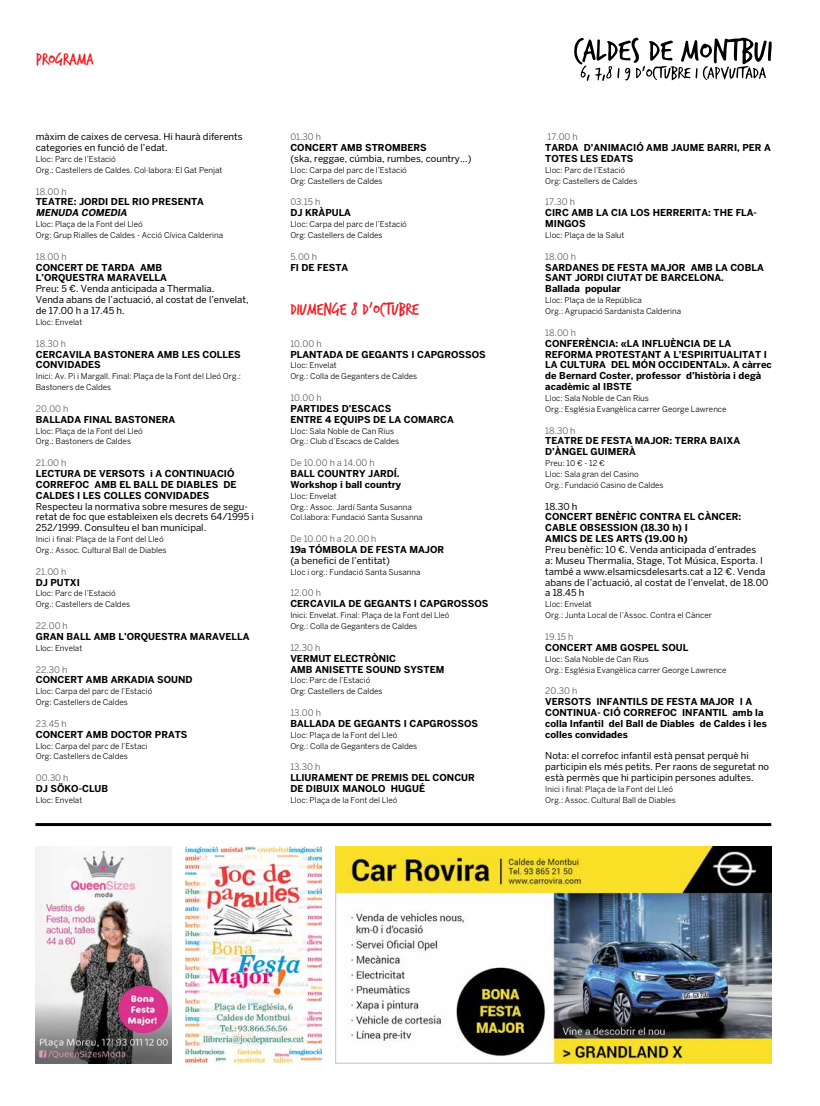
<style>
.page{position:relative;width:820px;height:1106px;background:#fff}
.page>*{position:absolute;margin:0;border:0;box-sizing:border-box;transform-origin:0 0}
.t1{font:18px "Trash Hand";letter-spacing:.005em;color:#ed1d24}
.t2{font:700 9.5px/10.9px "Benton Sans";color:#000}
.t3{font:9.5px/10.9px "Benton Sans";color:#000}
.t4{font:italic 700 9.5px "Benton Sans";color:#000}
.t5{font:9px "Benton Sans";color:#58595b}
.t6{font:8px/10.9px "Benton Sans";color:#000}
</style>
<div class="page">
<svg style="left:574px;top:37px;width:197px;height:44px"></svg>
<hr style="left:35px;top:823px;width:736px;height:3px;background:#000">
<img style="left:335px;top:846px;width:436px;height:217px">
<img style="left:185px;top:846px;width:136px;height:217px">
<img style="left:35px;top:846px;width:136px;height:217px">
<h1 class="t1" style="left:36px;top:51px;width:59px">PROGRAMA</h1>
<p class="t3" style="left:36px;top:131px;width:208px">màxim de caixes de cervesa. Hi haurà diferents categories en funció de l’edat.</p>
<p class="t6" style="left:36px;top:153px;width:188px">Lloc: Parc de l’Estació<br>Org.: Castellers de Caldes. Col·labora: El Gat Penjat</p>
<p class="t5" style="left:36px;top:186px;width:32px">18.00 h</p>
<p class="t2" style="left:36px;top:196px;width:170px">TEATRE: JORDI DEL RIO PRESENTA</p>
<p class="t4" style="left:36px;top:207px;width:95px">MENUDA COMEDIA</p>
<p class="t6" style="left:36px;top:219px;width:189px">Lloc: Plaça de la Font del Lleó<br>Org: Grup Rialles de Caldes - Acció Cívica Calderina</p>
<p class="t5" style="left:36px;top:251px;width:32px">18.00 h</p>
<p class="t2" style="left:36px;top:261px;width:132px">CONCERT DE TARDA AMB<br>L’ORQUESTRA MARAVELLA</p>
<p class="t3" style="left:36px;top:283px;width:214px">Preu: 5 €. Venda anticipada a Thermalia.<br>Venda abans de l’actuació, al costat de l’envelat, de 17.00 h a 17.45 h.</p>
<p class="t6" style="left:36px;top:316px;width:48px">Lloc: Envelat</p>
<p class="t5" style="left:36px;top:338px;width:32px">18.30 h</p>
<p class="t2" style="left:36px;top:348px;width:206px">CERCAVILA BASTONERA AMB LES COLLES<br>CONVIDADES</p>
<p class="t6" style="left:36px;top:371px;width:206px">Inici: Av. Pi i Margall. Final: Plaça de la Font del Lleó Org.:<br>Bastoners de Caldes</p>
<p class="t5" style="left:36px;top:403px;width:34px">20.00 h</p>
<p class="t2" style="left:36px;top:413px;width:141px">BALLADA FINAL BASTONERA</p>
<p class="t6" style="left:36px;top:425px;width:108px">Lloc: Plaça de la Font del Lleó<br>Org.: Bastoners de Caldes</p>
<p class="t5" style="left:36px;top:457px;width:32px">21.00 h</p>
<p class="t2" style="left:36px;top:468px;width:202px">LECTURA DE VERSOTS i A CONTINUACIÓ<br>CORREFOC AMB EL BALL DE DIABLES DE<br>CALDES I LES COLLES CONVIDADES</p>
<p class="t3" style="left:36px;top:500px;width:219px">Respecteu la normativa sobre mesures de segu&shy;retat de foc que estableixen els decrets 64/1995 i<br>252/1999. Consulteu el ban municipal.</p>
<p class="t6" style="left:36px;top:533px;width:132px">Inici i final: Plaça de la Font del Lleó<br>Org.: Assoc. Cultural Ball de Diables</p>
<p class="t5" style="left:36px;top:566px;width:32px">21.00 h</p>
<p class="t2" style="left:36px;top:576px;width:46px">DJ PUTXI</p>
<p class="t6" style="left:36px;top:588px;width:96px">Lloc: Parc de l’Estació<br>Org.: Castellers de Caldes</p>
<p class="t5" style="left:36px;top:620px;width:33px">22.00 h</p>
<p class="t2" style="left:36px;top:631px;width:215px">GRAN BALL AMB L’ORQUESTRA MARAVELLA</p>
<p class="t6" style="left:36px;top:642px;width:48px">Lloc: Envelat</p>
<p class="t5" style="left:36px;top:664px;width:33px">22.30 h</p>
<p class="t2" style="left:36px;top:674px;width:158px">CONCERT AMB ARKADIA SOUND</p>
<p class="t6" style="left:36px;top:685px;width:118px">Lloc: Carpa del parc de l’Estació<br>Org: Castellers de Caldes</p>
<p class="t5" style="left:36px;top:718px;width:32px">23.45 h</p>
<p class="t2" style="left:36px;top:728px;width:153px">CONCERT AMB DOCTOR PRATS</p>
<p class="t6" style="left:36px;top:740px;width:113px">Lloc: Carpa del parc de l’Estaci<br>Org: Castellers de Caldes</p>
<p class="t5" style="left:36px;top:772px;width:34px">00.30 h</p>
<p class="t2" style="left:36px;top:783px;width:74px">DJ SÖKO-CLUB</p>
<p class="t6" style="left:36px;top:794px;width:48px">Lloc: Envelat</p>
<p class="t5" style="left:290px;top:132px;width:32px">01.30 h</p>
<p class="t2" style="left:290px;top:142px;width:138px">CONCERT AMB STROMBERS</p>
<p class="t3" style="left:290px;top:153px;width:183px">(ska, reggae, cúmbia, rumbes, country...)</p>
<p class="t6" style="left:290px;top:164px;width:118px">Lloc: Carpa del parc de l’Estació<br>Org: Castellers de Caldes</p>
<p class="t5" style="left:290px;top:197px;width:31px">03.15 h</p>
<p class="t2" style="left:290px;top:207px;width:62px">DJ KRÀPULA</p>
<p class="t6" style="left:290px;top:219px;width:118px">Lloc: Carpa del parc de l’Estació<br>Org: Castellers de Caldes</p>
<p class="t5" style="left:290px;top:251px;width:28px">5.00 h</p>
<p class="t2" style="left:290px;top:261px;width:59px">FI DE FESTA</p>
<h1 class="t1" style="left:290px;top:300px;width:130px">DIUMENGE 8 D’OCTUBRE</h1>
<p class="t5" style="left:290px;top:338px;width:33px">10.00 h</p>
<p class="t2" style="left:290px;top:348px;width:197px">PLANTADA DE GEGANTS I CAPGROSSOS</p>
<p class="t6" style="left:290px;top:360px;width:128px">Lloc: Envelat<br>Org.: Colla de Geganters de Caldes</p>
<p class="t5" style="left:290px;top:392px;width:33px">10.00 h</p>
<p class="t2" style="left:290px;top:403px;width:165px">PARTIDES D’ESCACS<br>ENTRE 4 EQUIPS DE LA COMARCA</p>
<p class="t6" style="left:290px;top:425px;width:110px">Lloc: Sala Noble de Can Rius<br>Org.: Club d’Escacs de Caldes</p>
<p class="t5" style="left:290px;top:457px;width:86px">De 10.00 h a 14.00 h</p>
<p class="t2" style="left:290px;top:468px;width:112px">BALL COUNTRY JARDÍ.<br>Workshop i ball country</p>
<p class="t6" style="left:290px;top:490px;width:134px">Lloc: Envelat<br>Org.: Assoc. Jardí Santa Susanna<br>Col.labora: Fundació Santa Susanna</p>
<p class="t5" style="left:290px;top:533px;width:88px">De 10.00 h a 20.00 h</p>
<p class="t2" style="left:290px;top:544px;width:155px">19a TÓMBOLA DE FESTA MAJOR</p>
<p class="t3" style="left:290px;top:555px;width:101px">(a benefici de l’entitat)</p>
<p class="t6" style="left:290px;top:566px;width:132px">Lloc i org.: Fundació Santa Susanna</p>
<p class="t5" style="left:290px;top:588px;width:32px">12.00 h</p>
<p class="t2" style="left:290px;top:598px;width:199px">CERCAVILA DE GEGANTS I CAPGROSSOS</p>
<p class="t6" style="left:290px;top:609px;width:161px">Inici: Envelat. Final: Plaça de la Font del Lleó<br>Org.: Colla de Geganters de Caldes</p>
<p class="t5" style="left:290px;top:642px;width:32px">12.30 h</p>
<p class="t2" style="left:290px;top:652px;width:155px">VERMUT ELECTRÒNIC<br>AMB ANISETTE SOUND SYSTEM</p>
<p class="t6" style="left:290px;top:675px;width:94px">Lloc: Parc de l’Estació<br>Org: Castellers de Caldes</p>
<p class="t5" style="left:290px;top:707px;width:32px">13.00 h</p>
<p class="t2" style="left:290px;top:717px;width:189px">BALLADA DE GEGANTS I CAPGROSSOS</p>
<p class="t6" style="left:290px;top:729px;width:128px">Lloc: Plaça de la Font del Lleó<br>Org.: Colla de Geganters de Caldes</p>
<p class="t5" style="left:290px;top:761px;width:32px">13.30 h</p>
<p class="t2" style="left:290px;top:772px;width:186px">LLIURAMENT DE PREMIS DEL CONCUR<br>DE DIBUIX MANOLO HUGUÉ</p>
<p class="t6" style="left:290px;top:794px;width:108px">Lloc: Plaça de la Font del Lleó</p>
<p class="t5" style="left:547px;top:132px;width:32px">17.00 h</p>
<p class="t2" style="left:545px;top:142px;width:227px">TARDA D’ANIMACIÓ AMB JAUME BARRI, PER A<br>TOTES LES EDATS</p>
<p class="t6" style="left:545px;top:164px;width:94px">Lloc: Parc de l’Estació<br>Org: Castellers de Caldes</p>
<p class="t5" style="left:545px;top:197px;width:31px">17.30 h</p>
<p class="t2" style="left:545px;top:207px;width:213px">CIRC AMB LA CIA LOS HERRERITA: THE FLA-<br>MINGOS</p>
<p class="t6" style="left:545px;top:229px;width:81px">Lloc: Plaça de la Salut</p>
<p class="t5" style="left:545px;top:251px;width:32px">18.00 h</p>
<p class="t2" style="left:545px;top:261px;width:220px">SARDANES DE FESTA MAJOR AMB LA COBLA<br>SANT JORDI CIUTAT DE BARCELONA.<br>Ballada popular</p>
<p class="t6" style="left:545px;top:295px;width:137px">Lloc: Plaça de la República<br>Org.: Agrupació Sardanista Calderina</p>
<p class="t5" style="left:545px;top:327px;width:32px">18.00 h</p>
<p class="t2" style="left:545px;top:337px;width:228px">CONFERÈNCIA: «LA INFLUÈNCIA DE LA REFORMA PROTESTANT A L’ESPIRITUALITAT I LA CULTURA DEL MÓN OCCIDENTAL». A càrrec de Bernard Coster, professor d’història i degà acadèmic al IBSTE</p>
<p class="t6" style="left:545px;top:392px;width:183px">Lloc: Sala Noble de Can Rius<br>Org.: Església Evangèlica carrer George Lawrence</p>
<p class="t5" style="left:545px;top:425px;width:32px">18.30 h</p>
<p class="t2" style="left:545px;top:435px;width:196px">TEATRE DE FESTA MAJOR: TERRA BAIXA<br>D’ÀNGEL GUIMERÀ</p>
<p class="t6" style="left:545px;top:457px;width:120px">Preu: 10 € - 12 €<br>Lloc: Sala gran del Casino<br>Org.: Fundació Casino de Caldes</p>
<p class="t3" style="left:545px;top:500px;width:34px">18.30 h</p>
<p class="t2" style="left:545px;top:511px;width:197px">CONCERT BENÈFIC CONTRA EL CÀNCER:<br>CABLE OBSESSION (18.30 h) I<br>AMICS DE LES ARTS (19.00 h)</p>
<p class="t3" style="left:545px;top:544px;width:224px">Preu benèfic: 10 €. Venda anticipada d’entrades<br>a: Museu Thermalia, Stage, Tot Música, Esporta. I també a www.elsamicsdelesarts.cat a 12 €. Venda abans de l’actuació, al costat de l’envelat, de 18.00 a 18.45 h</p>
<p class="t6" style="left:545px;top:599px;width:168px">Lloc: Envelat<br>Org.: Junta Local de l’Assoc. Contra el Càncer</p>
<p class="t5" style="left:545px;top:631px;width:30px">19.15 h</p>
<p class="t2" style="left:545px;top:641px;width:145px">CONCERT AMB GOSPEL SOUL</p>
<p class="t6" style="left:545px;top:653px;width:183px">Lloc: Sala Noble de Can Rius<br>Org.: Església Evangèlica carrer George Lawrence</p>
<p class="t5" style="left:545px;top:685px;width:34px">20.30 h</p>
<p class="t2" style="left:545px;top:696px;width:223px">VERSOTS INFANTILS DE FESTA MAJOR I A CONTINUA- CIÓ CORREFOC INFANTIL amb la colla Infantil del Ball de Diables de Caldes i les colles convidades</p>
<p class="t3" style="left:545px;top:750px;width:225px">Nota: el correfoc infantil està pensat perquè hi participin els més petits. Per raons de seguretat no està permès que hi participin persones adultes.</p>
<p class="t6" style="left:545px;top:783px;width:132px">Inici i final: Plaça de la Font del Lleó<br>Org.: Assoc. Cultural Ball de Diables</p>
</div>
